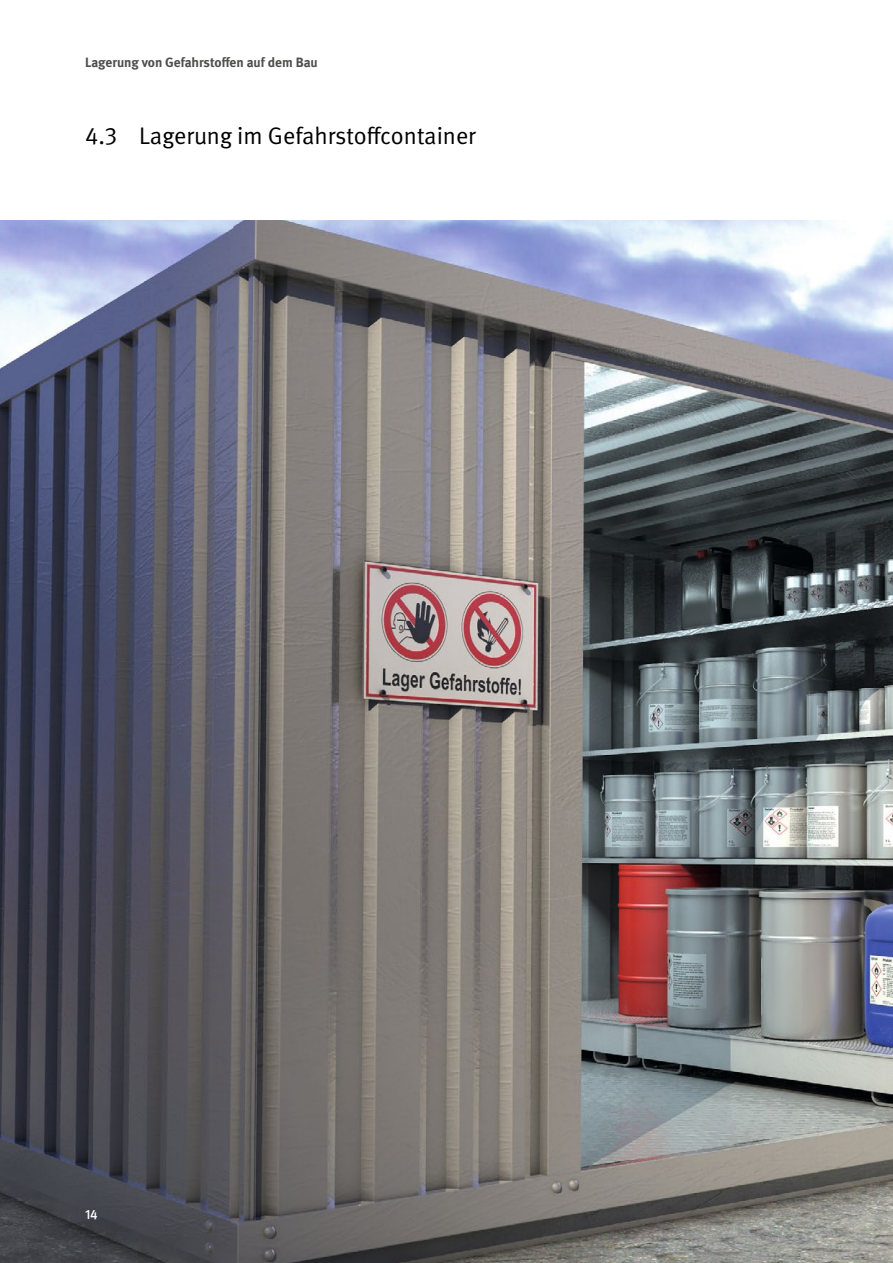
<style>
.page{position:relative;width:893px;height:1263px;background:#fff}
.page>*{position:absolute;margin:0;border:0;box-sizing:border-box;transform-origin:0 0}
.t1{font:24px "DGUV Meta";color:#000}
.t2{font:700 13.5px "DGUV Meta";color:#4e4e4d}
.t3{font:500 13.5px "DGUV Meta";color:#fff}
</style>
<div class="page">
<img style="left:0;top:221px;width:893px;height:1042px">
<p class="t2" style="left:85px;top:54px;width:234px">Lagerung von Gefahrstoffen auf dem Bau</p>
<h3 class="t1" style="left:85px;top:122px;width:392px">4.3 Lagerung im Gefahrstoffcontainer</h3>
<p class="t3" style="left:85px;top:1207px;width:14px">14</p>
</div>
